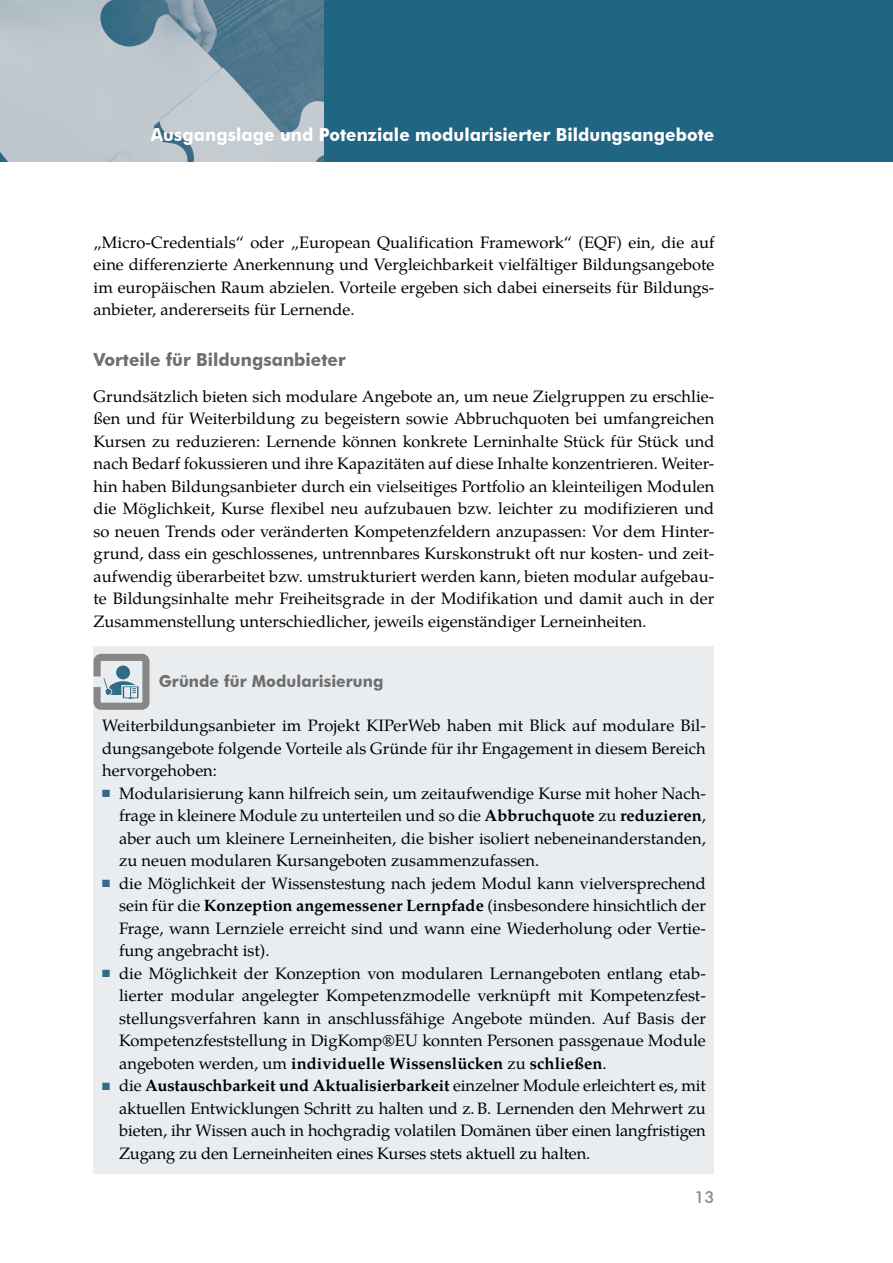
<style>
.page{position:relative;width:893px;height:1263px;background:#fff}
.page>*{position:absolute;margin:0;border:0;box-sizing:border-box;transform-origin:0 0}
.t1{font:700 18px "Futura BT";letter-spacing:.005em;color:#fff;scale:.95 1}
.ü4_text{font:700 18px "Futura BT";letter-spacing:.005em;color:#706f6f;scale:.95 1}
.fließtext{font:16.5px/22.5px "Te X Gyre Pagella";color:#000;text-align:justify}
.Kastentext{font:16.5px/22.5px "Te X Gyre Pagella";color:#000;text-align:justify}
.ü_Kasten{font:700 16.5px "Futura BT";letter-spacing:.005em;color:#706f6f;scale:.95 1}
.t2{font:500 16.5px "Futura BT";color:#878787}
.s1{color:#326b85}
.s2{font-weight:700}
</style>
<div class="page">
<div style="left:0;top:0;width:893px;height:162px;background:#206582"></div>
<img style="left:0;top:0;width:323px;height:162px">
<div style="left:94px;top:646px;width:620px;height:528px;background:#e9edf0"></div>
<div style="left:94px;top:654px;width:56px;height:56px;border:7px solid #878787;border-radius:4px"></div>
<div style="left:116px;top:665px;width:14px;height:14px;background:#326b85;border-radius:50%"></div>
<svg style="left:103px;top:678px;width:35px;height:21px"></svg>
<p class="t1" style="left:151px;top:124px;width:594px">Ausgangslage und Potenziale modularisierter Bildungsangebote</p>
<p class="fließtext" style="left:94px;top:230px;width:623px">„Micro--Credentials“ oder „European Qualification Framework“ (EQF) ein, die auf eine differenzierte Anerkennung und Vergleichbarkeit vielfältiger Bildungsangebote im europäischen Raum abzielen. Vorteile ergeben sich dabei einerseits für Bildungs&shy;anbieter, andererseits für Lernende.</p>
<p class="ü4_text" style="left:94px;top:349px;width:267px">Vorteile für Bildungsanbieter</p>
<p class="fließtext" style="left:94px;top:384px;width:622px">Grundsätzlich bieten sich modulare Angebote an, um neue Zielgruppen zu erschlie&shy;ßen und für Weiterbildung zu begeistern sowie Abbruchquoten bei umfangreichen Kursen zu reduzieren: Lernende können konkrete Lerninhalte Stück für Stück und nach Bedarf fokussieren und ihre Kapazitäten auf diese Inhalte konzentrieren. Weiter&shy;hin haben Bildungsanbieter durch ein vielseitiges Portfolio an kleinteiligen Modulen die Möglichkeit, Kurse flexibel neu aufzubauen bzw. leichter zu modifizieren und so neuen Trends oder veränderten Kompetenzfeldern anzupassen: Vor dem Hinter&shy;grund, dass ein geschlossenes, untrennbares Kurskonstrukt oft nur kosten- und zeit&shy;aufwendig überarbeitet bzw. umstrukturiert werden kann, bieten modular aufgebau&shy;te Bildungsinhalte mehr Freiheitsgrade in der Modifikation und damit auch in der Zusammenstellung unterschiedlicher, jeweils eigenständiger Lerneinheiten.</p>
<p class="ü_Kasten" style="left:159px;top:672px;width:238px">Gründe für Modularisierung</p>
<p class="Kastentext" style="left:102px;top:713px;width:605px">Weiterbildungsanbieter im Projekt KIPerWeb haben mit Blick auf modulare Bil&shy;dungsangebote folgende Vorteile als Gründe für ihr Engagement in diesem Bereich hervorgehoben:</p>
<p class="fließtext" style="left:119px;top:781px;width:588px;text-indent:-17px"><span class="s1">■</span> Modularisierung kann hilfreich sein, um zeitaufwendige Kurse mit hoher Nach&shy;frage in kleinere Module zu unterteilen und so die <span class="s2">Abbruchquote</span> zu <span class="s2">reduzieren</span>, aber auch um kleinere Lerneinheiten, die bisher isoliert nebeneinanderstanden, zu neuen modularen Kursangeboten zusammenzufassen.</p>
<p class="fließtext" style="left:119px;top:871px;width:588px;text-indent:-17px"><span class="s1">■</span> die Möglichkeit der Wissenstestung nach jedem Modul kann vielversprechend sein für die <span class="s2">Konzeption angemessener Lernpfade</span> (insbesondere hinsichtlich der Frage, wann Lernziele erreicht sind und wann eine Wiederholung oder Vertie&shy;fung angebracht ist).</p>
<p class="fließtext" style="left:119px;top:961px;width:588px;text-indent:-17px"><span class="s1">■</span> die Möglichkeit der Konzeption von modularen Lernangeboten entlang etab&shy;lierter modular angelegter Kompetenzmodelle verknüpft mit Kompetenzfest&shy;stellungsverfahren kann in anschlussfähige Angebote münden. Auf Basis der Kompetenzfeststellung in DigKomp®EU konnten Personen passgenaue Module angeboten werden, um <span class="s2">individuelle Wissenslücken</span> zu <span class="s2">schließen</span>.</p>
<p class="fließtext" style="left:119px;top:1073px;width:588px;text-indent:-17px"><span class="s1">■</span> die <span class="s2">Austauschbarkeit und Aktualisierbarkeit</span> einzelner Module erleichtert es, mit aktuellen Entwicklungen Schritt zu halten und z. B. Lernenden den Mehrwert zu bieten, ihr Wissen auch in hochgradig volatilen Domänen über einen langfristigen Zugang zu den Lerneinheiten eines Kurses stets aktuell zu halten.</p>
<p class="t2" style="left:694px;top:1187px;width:21px">13</p>
</div>
